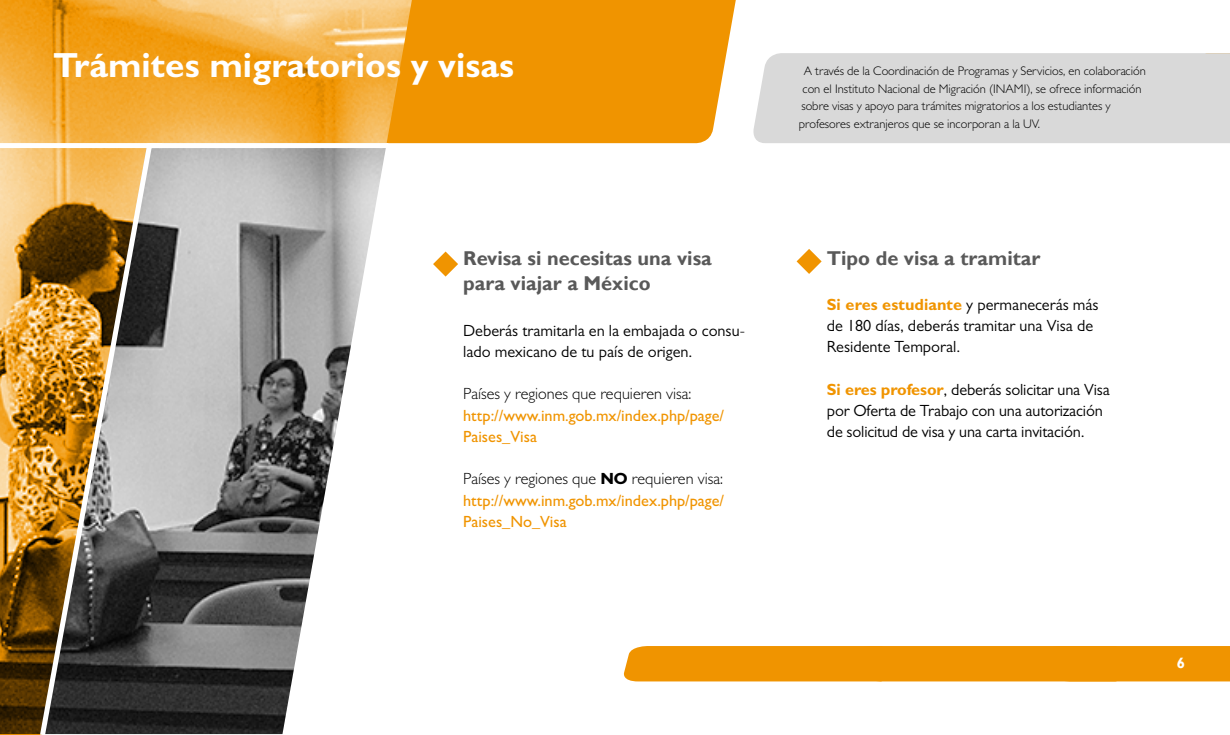
<style>
.page{position:relative;width:1230px;height:735px;background:#fff}
.page>*{position:absolute;margin:0;border:0;box-sizing:border-box;transform-origin:0 0}
.t1{font:700 35px "Gill Sans MT Pro";color:#fff}
.t2{font:700 20px/25px "Gill Sans";color:#595959}
.t3{font:16.25px/21.2px "Gill Sans MT Pro";color:#000}
.t4{font:500 16.25px/21.2px "Gill Sans MT Pro";color:#f09400}
.t5{font:300 16.25px "Gill Sans MT Pro";color:#000}
.t6{font:700 15px "Gill Sans";color:#fff}
.t7{font:300 12.5px "Gill Sans MT Pro";color:#000}
.s1{font-weight:700}
.s2{font-weight:700;color:#f09400}
</style>
<div class="page">
<svg style="left:0;top:0;width:37px;height:735px;background:#bd8b3c"></svg>
<svg style="left:24px;top:0;width:712px;height:143px;background:#f1a222"></svg>
<svg style="left:37px;top:141px;width:356px;height:594px"></svg>
<div style="left:753px;top:53px;width:477px;height:90px;background:#d9d9d9"></div>
<div style="left:0;top:143px;width:162px;height:5px;background:#fff"></div>
<div style="left:623px;top:646px;width:607px;height:35px;background:#f09400"></div>
<svg style="left:433px;top:252px;width:25px;height:25px"></svg>
<svg style="left:797px;top:249px;width:25px;height:25px"></svg>
<p class="t1" style="left:53px;top:44px;width:462px">Trámites migratorios y visas</p>
<p class="t2" style="left:463px;top:246px;width:250px">Revisa si necesitas una visa para viajar a México</p>
<p class="t3" style="left:463px;top:319px;width:283px">Deberás tramitarla en la embajada o consu&shy;lado mexicano de tu país de origen.</p>
<p class="t5" style="left:463px;top:384px;width:230px">Países y regiones que requieren visa:</p>
<p class="t4" style="left:463px;top:404px;width:263px">http://www.inm.gob.mx/index.php/page/<br>Paises_Visa</p>
<p class="t5" style="left:463px;top:469px;width:261px">Países y regiones que <span class="s1">NO</span> requieren visa:</p>
<p class="t4" style="left:463px;top:489px;width:263px">http://www.inm.gob.mx/index.php/page/<br>Paises_No_Visa</p>
<p class="t7" style="left:804px;top:63px;width:343px">A través de la Coordinación de Programas y Servicios, en colaboración</p>
<p class="t7" style="left:803px;top:81px;width:340px">con el Instituto Nacional de Migración (INAMI), se ofrece información</p>
<p class="t7" style="left:801px;top:98px;width:311px">sobre visas y apoyo para trámites migratorios a los estudiantes y</p>
<p class="t7" style="left:799px;top:116px;width:243px">profesores extranjeros que se incorporan a la UV.</p>
<p class="t2" style="left:827px;top:246px;width:215px">Tipo de visa a tramitar</p>
<p class="t3" style="left:827px;top:294px;width:273px"><span class="s2">Si eres estudiante</span> y permanecerás más de 180 días, deberás tramitar una Visa de<br>Residente Temporal.</p>
<p class="t3" style="left:827px;top:379px;width:285px"><span class="s2">Si eres profesor</span>, deberás solicitar una Visa por Oferta de Trabajo con una autorización de solicitud de visa y una carta invitación.</p>
<p class="t6" style="left:1177px;top:654px;width:10px">6</p>
</div>
